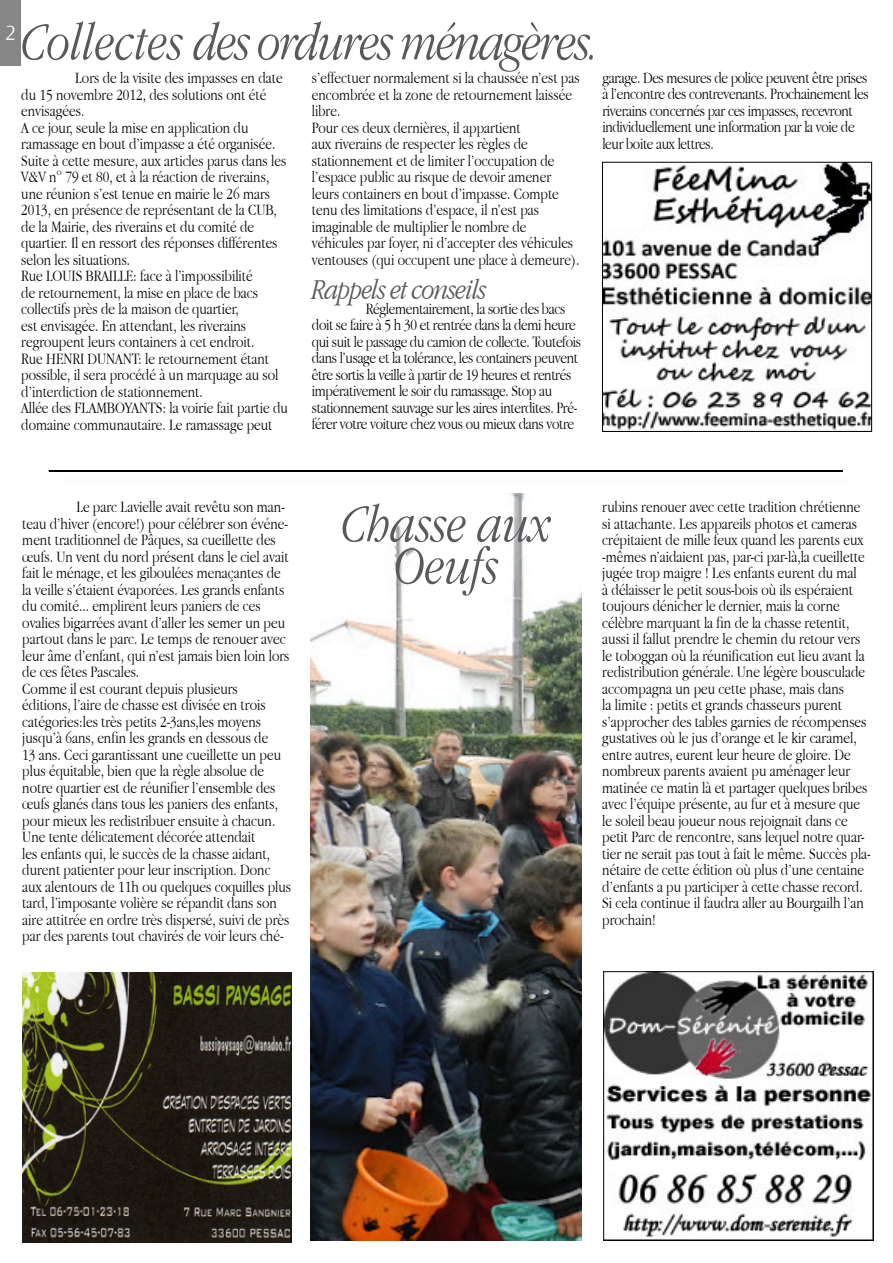
<style>
.page{position:relative;width:893px;height:1263px;background:#fff}
.page>*{position:absolute;margin:0;border:0;box-sizing:border-box;transform-origin:0 0}
.t1{font:italic 300 54px "Apple Garamond";letter-spacing:-.03em;color:#58595b}
.t2{font:italic 300 54px/42px "Apple Garamond";color:#58595b;text-align:center}
.t3{font:italic 300 30px "Apple Garamond";letter-spacing:-.03em;color:#58595b}
.t4{font:18px "Resagnicto";color:#fff}
.t5{font:300 16.5px/16.5px "Apple Garamond";color:#000}
.t6{font:300 16.5px/16.5px "Apple Garamond";letter-spacing:-.02em;color:#000}
</style>
<div class="page">
<div style="left:0;top:0;width:21px;height:66px;background:#868686"></div>
<img style="left:604px;top:164px;width:266px;height:266px">
<div style="left:602px;top:162px;width:270px;height:270px;border:1px solid #000"></div>
<img style="left:310px;top:494px;width:271px;height:746px">
<img style="left:604px;top:971px;width:269px;height:269px">
<img style="left:22px;top:973px;width:269px;height:269px">
<hr style="left:49px;top:470px;width:794px;height:1px;background:#000">
<hr style="left:49px;top:471px;width:794px;height:1px;background:#000">
<h1 class="t1" style="left:21px;top:10px;width:580px">Collectes des ordures ménagères.</h1>
<p class="t4" style="left:5px;top:22px;width:12px">2</p>
<p class="t5" style="left:21px;top:69px;width:268px;text-indent:54px">Lors de la visite des impasses en date du 15 novembre 2012, des solutions ont été envisagées.<br>A ce jour, seule la mise en application du ramassage en bout d’impasse a été organisée.<br>Suite à cette mesure, aux articles parus dans les V&amp;V n° 79 et 80, et à la réaction de riverains, une réunion s’est tenue en mairie le 26 mars 2013, en présence de représentant de la CUB, de la Mairie, des riverains et du comité de quartier. Il en ressort des réponses différentes selon les situations.<br>Rue LOUIS BRAILLE: face à l’impossibilité<br>de retournement, la mise en place de bacs collectifs près de la maison de quartier,<br>est envisagée. En attendant, les riverains regroupent leurs containers à cet endroit.<br>Rue HENRI DUNANT: le retournement étant possible, il sera procédé à un marquage au sol d’interdiction de stationnement.<br>Allée des FLAMBOYANTS: la voirie fait partie du domaine communautaire. Le ramassage peut</p>
<p class="t5" style="left:312px;top:69px;width:269px">s’effectuer normalement si la chaussée n’est pas encombrée et la zone de retournement laissée libre.<br>Pour ces deux dernières, il appartient<br>aux riverains de respecter les règles de stationnement et de limiter l’occupation de l’espace public au risque de devoir amener leurs containers en bout d’impasse. Compte tenu des limitations d’espace, il n’est pas imaginable de multiplier le nombre de véhicules par foyer, ni d’accepter des véhicules ventouses (qui occupent une place à demeure).</p>
<h2 class="t3" style="left:312px;top:272px;width:176px">Rappels et conseils</h2>
<p class="t6" style="left:312px;top:300px;width:271px;text-indent:54px">Réglementairement, la sortie des bacs doit se faire à 5 h 30 et rentrée dans la demi heure qui suit le passage du camion de collecte. Toutefois dans l’usage et la tolérance, les containers peuvent être sortis la veille à partir de 19 heures et rentrés impérativement le soir du ramassage. Stop au stationnement sauvage sur les aires interdites. Pré&shy;férer votre voiture chez vous ou mieux dans votre</p>
<p class="t6" style="left:602px;top:69px;width:268px">garage. Des mesures de police peuvent être prises à l’encontre des contrevenants. Prochainement les riverains concernés par ces impasses, recevront individuellement une information par la voie de leur boite aux lettres.</p>
<p class="t5" style="left:22px;top:498px;width:270px;text-indent:54px">Le parc Lavielle avait revêtu son man&shy;teau d’hiver (encore!) pour célébrer son événe&shy;ment traditionnel de Pâques, sa cueillette des œufs. Un vent du nord présent dans le ciel avait fait le ménage, et les giboulées menaçantes de la veille s’étaient évaporées. Les grands enfants du comité... emplirent leurs paniers de ces ovalies bigarrées avant d’aller les semer un peu partout dans le parc. Le temps de renouer avec leur âme d’enfant, qui n’est jamais bien loin lors de ces fêtes Pascales.<br>Comme il est courant depuis plusieurs<br>éditions, l’aire de chasse est divisée en trois catégories:les très petits 2-3ans,les moyens jusqu’à 6ans, enfin les grands en dessous de<br>13 ans. Ceci garantissant une cueillette un peu plus équitable, bien que la règle absolue de notre quartier est de réunifier l’ensemble des œufs glanés dans tous les paniers des enfants, pour mieux les redistribuer ensuite à chacun.<br>Une tente délicatement décorée attendait<br>les enfants qui, le succès de la chasse aidant, durent patienter pour leur inscription. Donc aux alentours de 11h ou quelques coquilles plus tard, l’imposante volière se répandit dans son aire attitrée en ordre très dispersé, suivi de près par des parents tout chavirés de voir leurs ché-</p>
<p class="t5" style="left:602px;top:498px;width:270px">rubins renouer avec cette tradition chrétienne si attachante. Les appareils photos et cameras crépitaient de mille feux quand les parents eux -mêmes n’aidaient pas, par-ci par-là,la cueillette jugée trop maigre ! Les enfants eurent du mal<br>à délaisser le petit sous-bois où ils espéraient toujours dénicher le dernier, mais la corne célèbre marquant la fin de la chasse retentit, aussi il fallut prendre le chemin du retour vers le toboggan où la réunification eut lieu avant la redistribution générale. Une légère bousculade accompagna un peu cette phase, mais dans<br>la limite : petits et grands chasseurs purent s’approcher des tables garnies de récompenses gustatives où le jus d’orange et le kir caramel, entre autres, eurent leur heure de gloire. De nombreux parents avaient pu aménager leur matinée ce matin là et partager quelques bribes avec l’équipe présente, au fur et à mesure que le soleil beau joueur nous rejoignait dans ce petit Parc de rencontre, sans lequel notre quar&shy;tier ne serait pas tout à fait le même. Succès pla&shy;nétaire de cette édition où plus d’une centaine d’enfants a pu participer à cette chasse record.<br>Si cela continue il faudra aller au Bourgailh l’an prochain!</p>
<h1 class="t2" style="left:341px;top:502px;width:212px">Chasse aux<br>Oeufs</h1>
</div>
